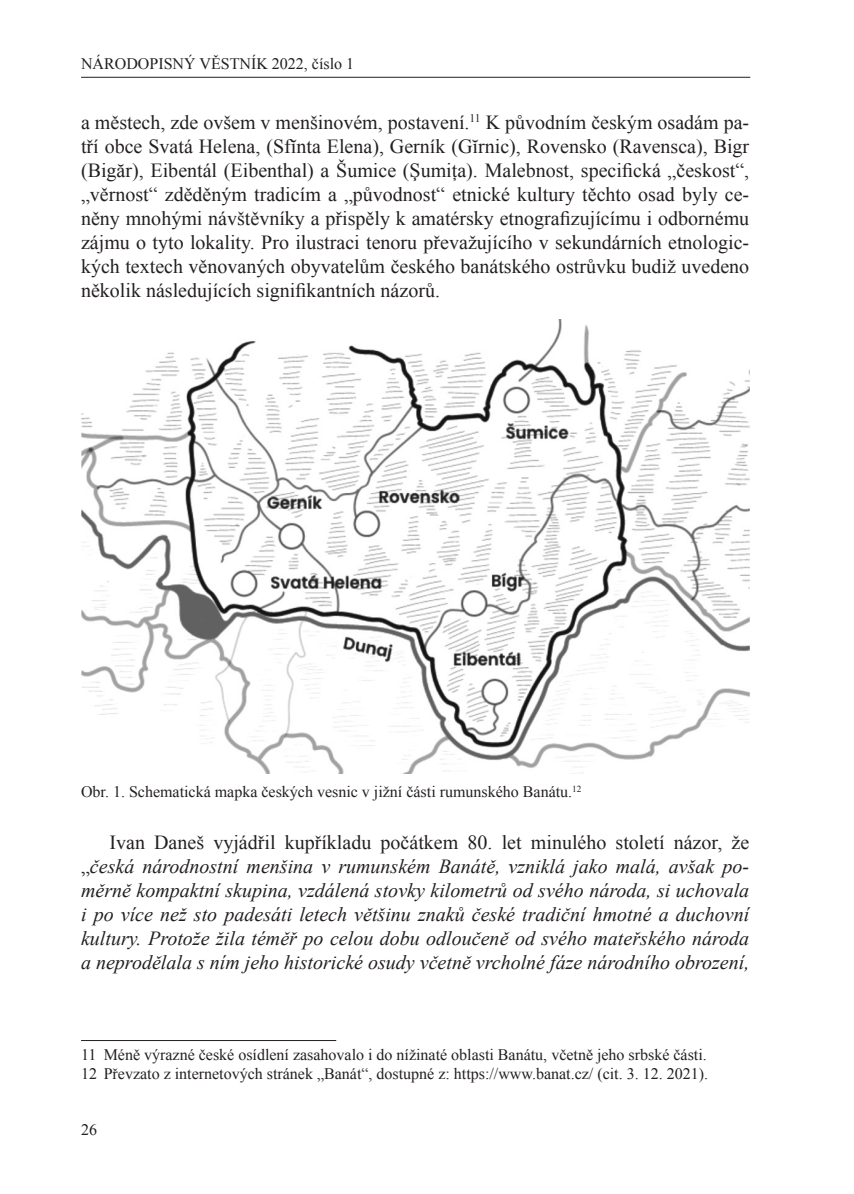
<style>
.page{position:relative;width:854px;height:1194px;background:#fff}
.page>*{position:absolute;margin:0;border:0;box-sizing:border-box;transform-origin:0 0}
.t1{font:20px/24px "Times New Roman";color:#231f20;text-align:justify}
.t2{font:italic 20px/24px "Times New Roman";color:#231f20;text-align:justify}
.t3{font:16px/19.2px "Times New Roman";color:#231f20}
.s1{font-style:normal}
</style>
<div class="page">
<hr style="left:81px;top:77px;width:669px;height:1px;background:#231f20">
<hr style="left:81px;top:1040px;width:255px;height:1px;background:#231f20">
<img style="left:81px;top:319px;width:669px;height:455px">
<p class="t3" style="left:81px;top:54px;width:275px">NÁRODOPISNÝ VĚSTNÍK 2022, číslo 1</p>
<p class="t1" style="left:81px;top:110px;width:670px">a městech, zde ovšem v menšinovém, postavení.<sup>11</sup> K původním českým osadám pa&shy;tří obce Svatá Helena, (Sfĭnta Elena), Gerník (Gĭrnic), Rovensko (Ravensca), Bigr (Bigăr), Eibentál (Eibenthal) a Šumice (Şumița). Malebnost, specifická „českost“, „věrnost“ zděděným tradicím a „původnost“ etnické kultury těchto osad byly ce&shy;něny mnohými návštěvníky a přispěly k amatérsky etnografizujícímu i odbornému zájmu o tyto lokality. Pro ilustraci tenoru převažujícího v sekundárních etnologic&shy;kých textech věnovaných obyvatelům českého banátského ostrůvku budiž uvedeno několik následujících signifikantních názorů.<sup>12</sup></p>
<p class="t3" style="left:81px;top:782px;width:502px">Obr. 1. Schematická mapka českých vesnic v jižní části rumunského Banátu.<sup>12</sup></p>
<p class="t2" style="left:81px;top:830px;width:670px;text-indent:28px"><span class="s1">Ivan Daneš vyjádřil kupříkladu počátkem 80. let minulého století názor, že „</span>česká národnostní menšina v rumunském Banátě, vzniklá jako malá, avšak po&shy;měrně kompaktní skupina, vzdálená stovky kilometrů od svého národa, si uchovala i po více než sto padesáti letech většinu znaků české tradiční hmotné a duchovní kultury. Protože žila téměř po celou dobu odloučeně od svého mateřského národa a neprodělala s ním jeho historické osudy včetně vrcholné fáze národního obrození,</p>
<p class="t3" style="left:81px;top:1044px;width:628px">11 Méně výrazné české osídlení zasahovalo i do nížinaté oblasti Banátu, včetně jeho srbské části.<br>12 Převzato z internetových stránek „Banát“, dostupné z: https://www.banat.cz/ (cit. 3. 12. 2021).</p>
<p class="t3" style="left:81px;top:1120px;width:17px">26</p>
</div>
